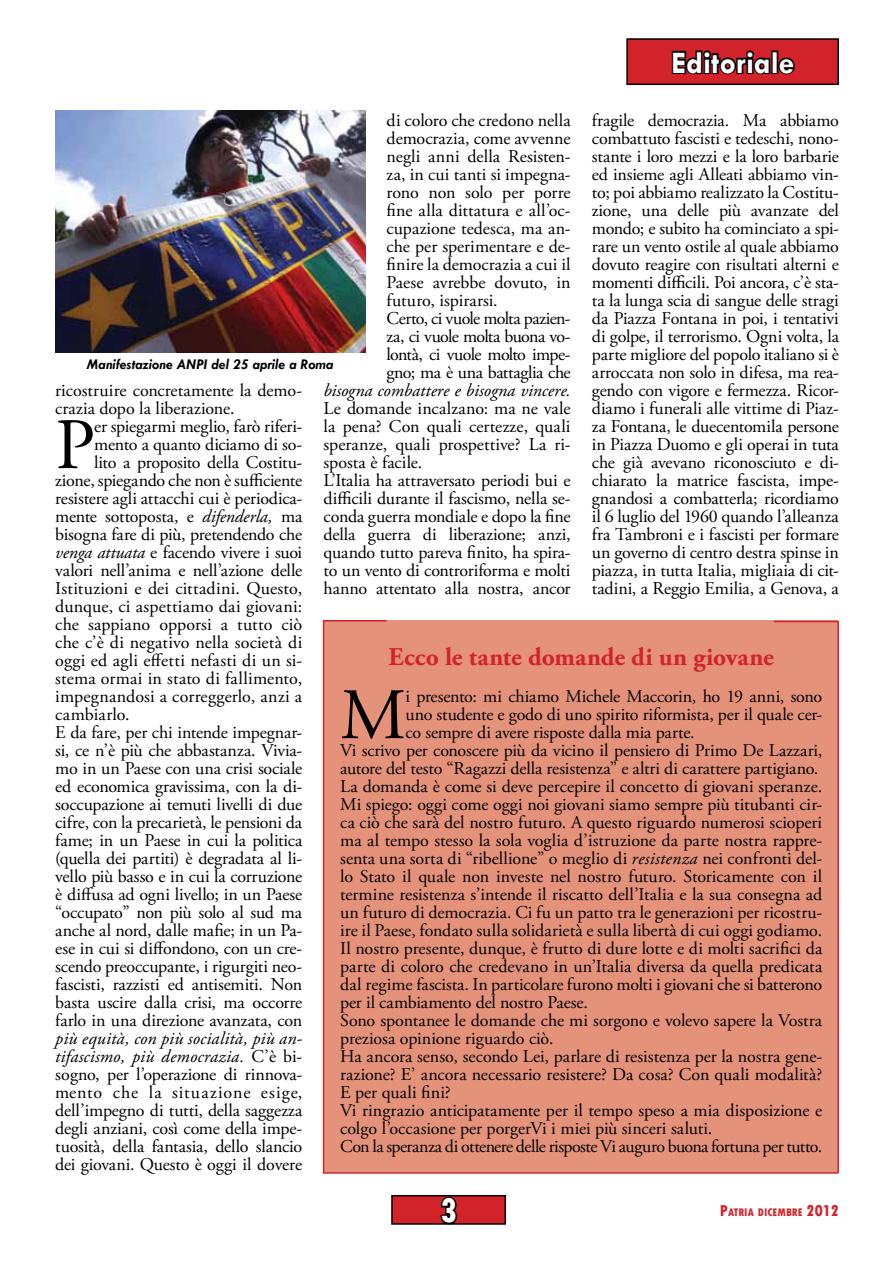
<style>
.page{position:relative;width:893px;height:1263px;background:#fff}
.page>*{position:absolute;margin:0;border:0;box-sizing:border-box;transform-origin:0 0}
.t1{font:72.3px "Adobe Garamond Pro";color:#000}
.t2{font:800 condensed 36px "Tw Cen";color:#fff}
.t3{font:700 31.5px "Tw Cen";color:#fff}
.t4{font:700 25.5px "Adobe Garamond Pro";color:#d2232a}
.t5{font:18px/18px "Adobe Garamond Pro";letter-spacing:-.005em;color:#000}
.t6{font:18px "Adobe Garamond Pro";letter-spacing:-.03em;color:#000}
.t7{font:italic 18px "Adobe Garamond Pro";color:#000}
.t8{font:18px "Adobe Garamond Pro";letter-spacing:.02em;color:#000}
.t9{font:18px "Adobe Garamond Pro";letter-spacing:.015em;color:#000}
.t10{font:italic 700 15px "Tw Cen";letter-spacing:.005em;color:#000}
.t11{font:800 condensed 11.55px "Tw Cen";color:#d2232a}
.s1{font-style:italic}
.s2{font-size:16.5px}
</style>
<div class="page">
<div style="left:324px;top:621px;width:514px;height:552px;background:#e5927a"></div>
<div style="left:392px;top:1196px;width:113px;height:28px;background:#d2232a"></div>
<svg style="left:439px;top:1194px;width:20px;height:28px"></svg>
<div style="left:391px;top:1195px;width:115px;height:30px;border:2px solid #000"></div>
<div style="left:627px;top:39px;width:211px;height:45px;background:#d2232a"></div>
<svg style="left:671px;top:50px;width:124px;height:25px"></svg>
<div style="left:626px;top:38px;width:213px;height:47px;border:2px solid #000"></div>
<hr style="left:837px;top:621px;width:2px;height:552px;background:#d2232a">
<hr style="left:323px;top:621px;width:1px;height:552px;background:#d2232a">
<hr style="left:323px;top:1172px;width:515px;height:2px;background:#d2232a">
<hr style="left:323px;top:620px;width:64px;height:1px;background:#d2232a">
<hr style="left:774px;top:621px;width:63px;height:1px;background:#d2232a">
<img style="left:55px;top:111px;width:311px;height:242px">
<h3 class="t3" style="left:671px;top:44px;width:124px">Editoriale</h3>
<p class="t5" style="left:387px;top:112px;width:186px">di coloro che credono nella democrazia, come avvenne negli anni della Resisten&shy;za, in cui tanti si impegna&shy;rono non solo per porre fine alla dittatura e all’oc&shy;cupazione tedesca, ma an&shy;che per sperimentare e de&shy;finire la democrazia a cui il<br>Paese avrebbe dovuto, in futuro, ispirarsi.<br>Certo, ci vuole molta pazien&shy;za, ci vuole molta buona vo&shy;lontà, ci vuole molto impe&shy;gno; ma è una battaglia che</p>
<p class="t7" style="left:324px;top:379px;width:248px">bisogna combattere e bisogna vincere.</p>
<p class="t5" style="left:324px;top:400px;width:249px">Le domande incalzano: ma ne vale la pena? Con quali certezze, quali speranze, quali prospettive? La ri&shy;sposta è facile.<br>L’Italia ha attraversato periodi bui e difficili durante il fascismo, nella se&shy;conda guerra mondiale e dopo la fine della guerra di liberazione; anzi, quando tutto pareva finito, ha spira&shy;to un vento di controriforma e molti hanno attentato alla nostra, ancor</p>
<p class="t5" style="left:592px;top:112px;width:249px;text-align:justify">fragile democrazia. Ma abbiamo combattuto fascisti e tedeschi, nono&shy;stante i loro mezzi e la loro barbarie ed insieme agli Alleati abbiamo vin&shy;to; poi abbiamo realizzato la Costitu&shy;zione, una delle più avanzate del mondo; e subito ha cominciato a spi&shy;rare un vento ostile al quale abbiamo dovuto reagire con risultati alterni e momenti difficili. Poi ancora, c’è sta&shy;ta la lunga scia di sangue delle stragi da Piazza Fontana in poi, i tentativi di golpe, il terrorismo. Ogni volta, la parte migliore del popolo italiano si è arroccata non solo in difesa, ma rea&shy;gendo con vigore e fermezza. Ricor&shy;diamo i funerali alle vittime di Piaz&shy;za Fontana, le duecentomila persone in Piazza Duomo e gli operai in tuta che già avevano riconosciuto e di&shy;chiarato la matrice fascista, impe&shy;gnandosi a combatterla; ricordiamo il 6 luglio del 1960 quando l’alleanza fra Tambroni e i fascisti per formare un governo di centro destra spinse in piazza, in tutta Italia, migliaia di cit&shy;tadini, a Reggio Emilia, a Genova, a</p>
<p class="t10" style="left:87px;top:355px;width:247px">Manifestazione ANPI del 25 aprile a Roma</p>
<p class="t5" style="left:55px;top:382px;width:249px">ricostruire concretamente la demo&shy;crazia dopo la liberazione.</p>
<h1 class="t1" style="left:55px;top:402px;width:41px">P</h1>
<p class="t5" style="left:94px;top:418px;width:210px">er spiegarmi meglio, farò riferi-</p>
<p class="t5" style="left:94px;top:436px;width:210px">mento a quanto diciamo di so-</p>
<p class="t5" style="left:94px;top:454px;width:210px">lito a proposito della Costitu-</p>
<p class="t5" style="left:55px;top:472px;width:248px">zione, spiegando che non è sufficiente</p>
<p class="t5" style="left:55px;top:490px;width:249px">resistere agli attacchi cui è periodica-</p>
<p class="t5" style="left:55px;top:508px;width:249px">mente sottoposta, e <span class="s1">difenderla,</span> ma</p>
<p class="t5" style="left:55px;top:526px;width:248px">bisogna fare di più, pretendendo che</p>
<p class="t5" style="left:55px;top:544px;width:248px"><span class="s1">venga attuata</span> e facendo vivere i suoi</p>
<p class="t5" style="left:55px;top:562px;width:248px">valori nell’anima e nell’azione delle</p>
<p class="t5" style="left:55px;top:580px;width:248px">Istituzioni e dei cittadini. Questo,</p>
<p class="t5" style="left:55px;top:598px;width:248px">dunque, ci aspettiamo dai giovani:</p>
<p class="t5" style="left:55px;top:616px;width:249px">che sappiano opporsi a tutto ciò</p>
<p class="t5" style="left:55px;top:634px;width:249px">che c’è di negativo nella società di</p>
<p class="t8" style="left:55px;top:649px;width:249px">oggi ed agli effetti nefasti di un si-</p>
<p class="t9" style="left:55px;top:667px;width:248px">stema ormai in stato di fallimento,</p>
<p class="t5" style="left:55px;top:688px;width:248px">impegnandosi a correggerlo, anzi a</p>
<p class="t5" style="left:55px;top:706px;width:76px">cambiarlo.</p>
<p class="t5" style="left:55px;top:724px;width:249px">E da fare, per chi intende impegnar-</p>
<p class="t5" style="left:55px;top:742px;width:249px">si, ce n’è più che abbastanza. Vivia-</p>
<p class="t5" style="left:55px;top:760px;width:248px">mo in un Paese con una crisi sociale</p>
<p class="t5" style="left:55px;top:778px;width:249px">ed economica gravissima, con la di-</p>
<p class="t5" style="left:55px;top:796px;width:248px">soccupazione ai temuti livelli di due</p>
<p class="t5" style="left:55px;top:814px;width:248px">cifre, con la precarietà, le pensioni da</p>
<p class="t5" style="left:55px;top:832px;width:249px">fame; in un Paese in cui la politica</p>
<p class="t5" style="left:55px;top:850px;width:249px">(quella dei partiti) è degradata al li-</p>
<p class="t5" style="left:55px;top:868px;width:249px">vello più basso e in cui la corruzione</p>
<p class="t5" style="left:55px;top:886px;width:249px">è diffusa ad ogni livello; in un Paese</p>
<p class="t5" style="left:55px;top:904px;width:248px">“occupato” non più solo al sud ma</p>
<p class="t5" style="left:55px;top:922px;width:249px">anche al nord, dalle mafie; in un Pa-</p>
<p class="t5" style="left:55px;top:940px;width:248px">ese in cui si diffondono, con un cre-</p>
<p class="t5" style="left:55px;top:958px;width:249px">scendo preoccupante, i rigurgiti neo-</p>
<p class="t5" style="left:55px;top:976px;width:248px">fascisti, razzisti ed antisemiti. Non</p>
<p class="t5" style="left:55px;top:994px;width:248px">basta uscire dalla crisi, ma occorre</p>
<p class="t5" style="left:55px;top:1012px;width:248px">farlo in una direzione avanzata, con</p>
<p class="t5" style="left:55px;top:1030px;width:249px;text-align:justify"><span class="s1">più equità, con più socialità, più an&shy;tifascismo, più democrazia.</span> C’è bi&shy;sogno, per l’operazione di rinnova&shy;mento che la situazione esige, dell’impegno di tutti, della saggezza degli anziani, così come della impe&shy;tuosità, della fantasia, dello slancio dei giovani. Questo è oggi il dovere</p>
<h3 class="t4" style="left:389px;top:642px;width:387px">Ecco le tante domande di un giovane</h3>
<h1 class="t1" style="left:340px;top:672px;width:67px">M</h1>
<p class="t5" style="left:405px;top:688px;width:418px">i presento: mi chiamo Michele Maccorin, ho 19 anni, sono</p>
<p class="t5" style="left:405px;top:706px;width:418px">uno studente e godo di uno spirito riformista, per il quale cer-</p>
<p class="t5" style="left:405px;top:724px;width:291px">co sempre di avere risposte dalla mia parte.</p>
<p class="t5" style="left:340px;top:742px;width:483px">Vi scrivo per conoscere più da vicino il pensiero di Primo De Lazzari,</p>
<p class="t5" style="left:340px;top:760px;width:480px">autore del testo “Ragazzi della resistenza” e altri di carattere partigiano.</p>
<p class="t5" style="left:340px;top:778px;width:484px">La domanda è come si deve percepire il concetto di giovani speranze.</p>
<p class="t5" style="left:340px;top:796px;width:484px">Mi spiego: oggi come oggi noi giovani siamo sempre più titubanti cir-</p>
<p class="t5" style="left:340px;top:814px;width:484px">ca ciò che sarà del nostro futuro. A questo riguardo numerosi scioperi</p>
<p class="t5" style="left:340px;top:832px;width:484px">ma al tempo stesso la sola voglia d’istruzione da parte nostra rappre-</p>
<p class="t5" style="left:340px;top:850px;width:484px">senta una sorta di “ribellione” o meglio di <span class="s1">resistenza</span> nei confronti del-</p>
<p class="t5" style="left:340px;top:868px;width:483px">lo Stato il quale non investe nel nostro futuro. Storicamente con il</p>
<p class="t5" style="left:340px;top:886px;width:483px">termine resistenza s’intende il riscatto dell’Italia e la sua consegna ad</p>
<p class="t5" style="left:340px;top:904px;width:484px">un futuro di democrazia. Ci fu un patto tra le generazioni per ricostru-</p>
<p class="t5" style="left:340px;top:922px;width:483px">ire il Paese, fondato sulla solidarietà e sulla libertà di cui oggi godiamo.</p>
<p class="t5" style="left:340px;top:940px;width:484px">Il nostro presente, dunque, è frutto di dure lotte e di molti sacrifici da</p>
<p class="t5" style="left:340px;top:958px;width:484px">parte di coloro che credevano in un’Italia diversa da quella predicata</p>
<p class="t5" style="left:340px;top:976px;width:483px">dal regime fascista. In particolare furono molti i giovani che si batterono</p>
<p class="t5" style="left:340px;top:994px;width:249px">per il cambiamento del nostro Paese.</p>
<p class="t5" style="left:340px;top:1012px;width:484px">Sono spontanee le domande che mi sorgono e volevo sapere la Vostra</p>
<p class="t5" style="left:340px;top:1030px;width:215px">preziosa opinione riguardo ciò.</p>
<p class="t5" style="left:340px;top:1048px;width:484px">Ha ancora senso, secondo Lei, parlare di resistenza per la nostra gene-</p>
<p class="t5" style="left:340px;top:1066px;width:483px">razione? E’ ancora necessario resistere? Da cosa? Con quali modalità?</p>
<p class="t5" style="left:340px;top:1084px;width:112px">E per quali fini?</p>
<p class="t5" style="left:340px;top:1102px;width:484px">Vi ringrazio anticipatamente per il tempo speso a mia disposizione e</p>
<p class="t5" style="left:340px;top:1120px;width:374px">colgo l’occasione per porgerVi i miei più sinceri saluti.</p>
<p class="t6" style="left:340px;top:1135px;width:484px">Con la speranza di ottenere delle risposte Vi auguro buona fortuna per tutto.</p>
<h2 class="t2" style="left:440px;top:1189px;width:19px">3</h2>
<p class="t11" style="left:720px;top:1205px;width:121px"><span class="s2">P</span>ATRIA DICEMBRE <span class="s2">2012</span></p>
</div>
